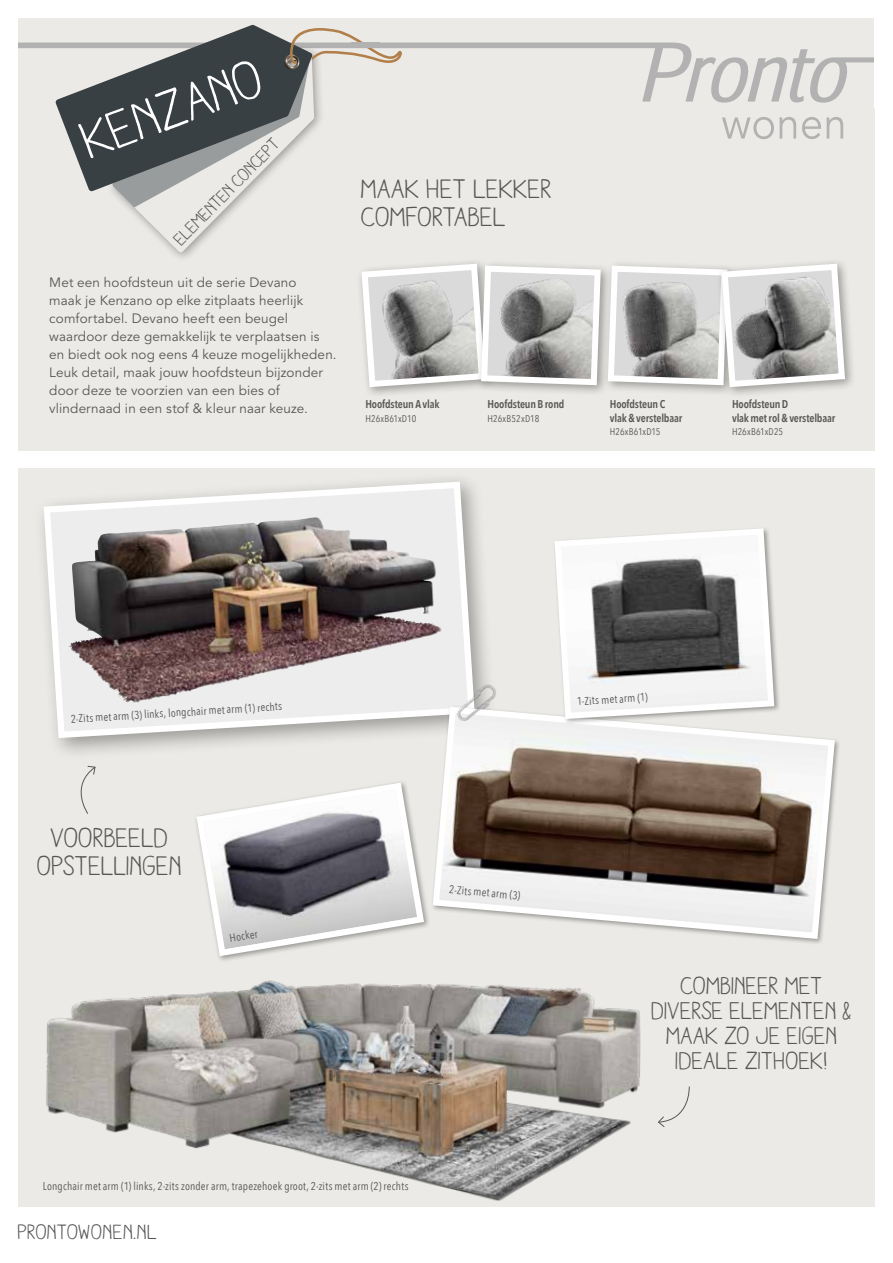
<style>
.page{position:relative;width:893px;height:1263px;background:#fff}
.page>*{position:absolute;margin:0;border:0;box-sizing:border-box;transform-origin:0 0}
.t1{font:54px "Aracne";color:#fff}
.t2{font:27.45px/27.5px "Aracne";color:#575756;text-align:center}
.t3{font:27.3px/27.3px "Aracne";color:#575756}
.t4{font:24.75px/24.8px "Aracne";color:#575756;text-align:center}
.t5{font:21px "Aracne";letter-spacing:.01em;color:#575756}
.t6{font:17.85px "Aracne";color:#575756}
.t7{font:13.5px/18px "Avenir LT Std";letter-spacing:.01em;color:#575756}
.t8{font:11.25px "Avenir Next Condensed";letter-spacing:.015em;color:#575756}
.t9{font:600 11.25px/13.5px "Avenir Next Condensed";letter-spacing:-.015em;color:#575756}
.t10{font:9.75px "Avenir Next Condensed";letter-spacing:.015em;color:#575756}
</style>
<div class="page">
<div style="left:18px;top:468px;width:857px;height:738px;background:#eceae6"></div>
<div style="left:18px;top:18px;width:857px;height:432px;background:#eceae6"></div>
<img style="left:36px;top:980px;width:619px;height:227px">
<svg style="left:18px;top:25px;width:857px;height:228px"></svg>
<div style="left:352px;top:43px;width:28px;height:5px;background:#b3b2b2"></div>
<svg style="left:80px;top:765px;width:16px;height:49px"></svg>
<svg style="left:658px;top:1086px;width:32px;height:41px"></svg>
<div style="left:34px;top:472px;width:463px;height:288px;background:#000;opacity:.35"></div>
<svg style="left:40px;top:478px;width:438px;height:263px"></svg>
<img style="left:70px;top:517px;width:243px;height:127px">
<svg style="left:196px;top:782px;width:231px;height:178px"></svg>
<svg style="left:429px;top:703px;width:409px;height:239px"></svg>
<div style="left:552px;top:526px;width:229px;height:199px;background:#000;opacity:.35"></div>
<svg style="left:551px;top:526px;width:226px;height:196px"></svg>
<div style="left:356px;top:258px;width:140px;height:140px;background:#000;opacity:.35"></div>
<div style="left:476px;top:260px;width:136px;height:137px;background:#000;opacity:.35"></div>
<div style="left:602px;top:260px;width:137px;height:137px;background:#e9e7e3"></div>
<div style="left:716px;top:258px;width:140px;height:140px;background:#000;opacity:.35"></div>
<svg style="left:358px;top:260px;width:490px;height:130px"></svg>
<img style="left:448px;top:675px;width:56px;height:51px">
<h1 class="t1" style="left:74px;top:112px;width:191px;rotate:-20deg">KENZANO</h1>
<h3 class="t6" style="left:170px;top:234px;width:143px;rotate:-45deg">ELEMENTEN CONCEPT</h3>
<p class="t7" style="left:49px;top:273px;width:289px">Met een hoofdsteun uit de serie Devano<br>maak je Kenzano op elke zitplaats heerlijk comfortabel. Devano heeft een beugel waardoor deze gemakkelijk te verplaatsen is en biedt ook nog eens 4 keuze mogelijkheden.<br>Leuk detail, maak jouw hoofdsteun bijzonder door deze te voorzien van een bies of vlindernaad in een stof &amp; kleur naar keuze.</p>
<h3 class="t3" style="left:362px;top:175px;width:192px">MAAK HET LEKKER<br>COMFORTABEL</h3>
<p class="t9" style="left:365px;top:397px;width:76px">Hoofdsteun A vlak</p>
<p class="t10" style="left:365px;top:410px;width:52px">H26xB61xD10</p>
<p class="t9" style="left:488px;top:397px;width:78px">Hoofdsteun B rond</p>
<p class="t10" style="left:488px;top:410px;width:53px">H26xB52xD18</p>
<p class="t9" style="left:610px;top:397px;width:74px">Hoofdsteun C vlak &amp; verstelbaar</p>
<p class="t10" style="left:610px;top:423px;width:52px">H26xB61xD15</p>
<p class="t9" style="left:732px;top:397px;width:105px">Hoofdsteun D<br>vlak met rol &amp; verstelbaar</p>
<p class="t10" style="left:732px;top:423px;width:53px">H26xB61xD25</p>
<p class="t8" style="left:70px;top:710px;width:213px;rotate:-4deg">2-Zits met arm (3) links, longchair met arm (1) rechts</p>
<h2 class="t2" style="left:37px;top:824px;width:146px">VOORBEELD<br>OPSTELLINGEN</h2>
<p class="t8" style="left:228px;top:928px;width:30px;rotate:-9deg">Hocker</p>
<p class="t8" style="left:450px;top:880px;width:73px;rotate:5deg">2-Zits met arm (3)</p>
<p class="t8" style="left:43px;top:1177px;width:367px">Longchair met arm (1) links, 2-zits zonder arm, trapezehoek groot, 2-zits met arm (2) rechts</p>
<h3 class="t5" style="left:18px;top:1219px;width:141px">PRONTOWONEN.NL</h3>
<p class="t8" style="left:576px;top:692px;width:73px;rotate:-4deg">1-Zits met arm (1)</p>
<h3 class="t4" style="left:652px;top:973px;width:202px">COMBINEER MET<br>DIVERSE ELEMENTEN &amp;<br>MAAK ZO JE EIGEN<br>IDEALE ZITHOEK!</h3>
</div>
